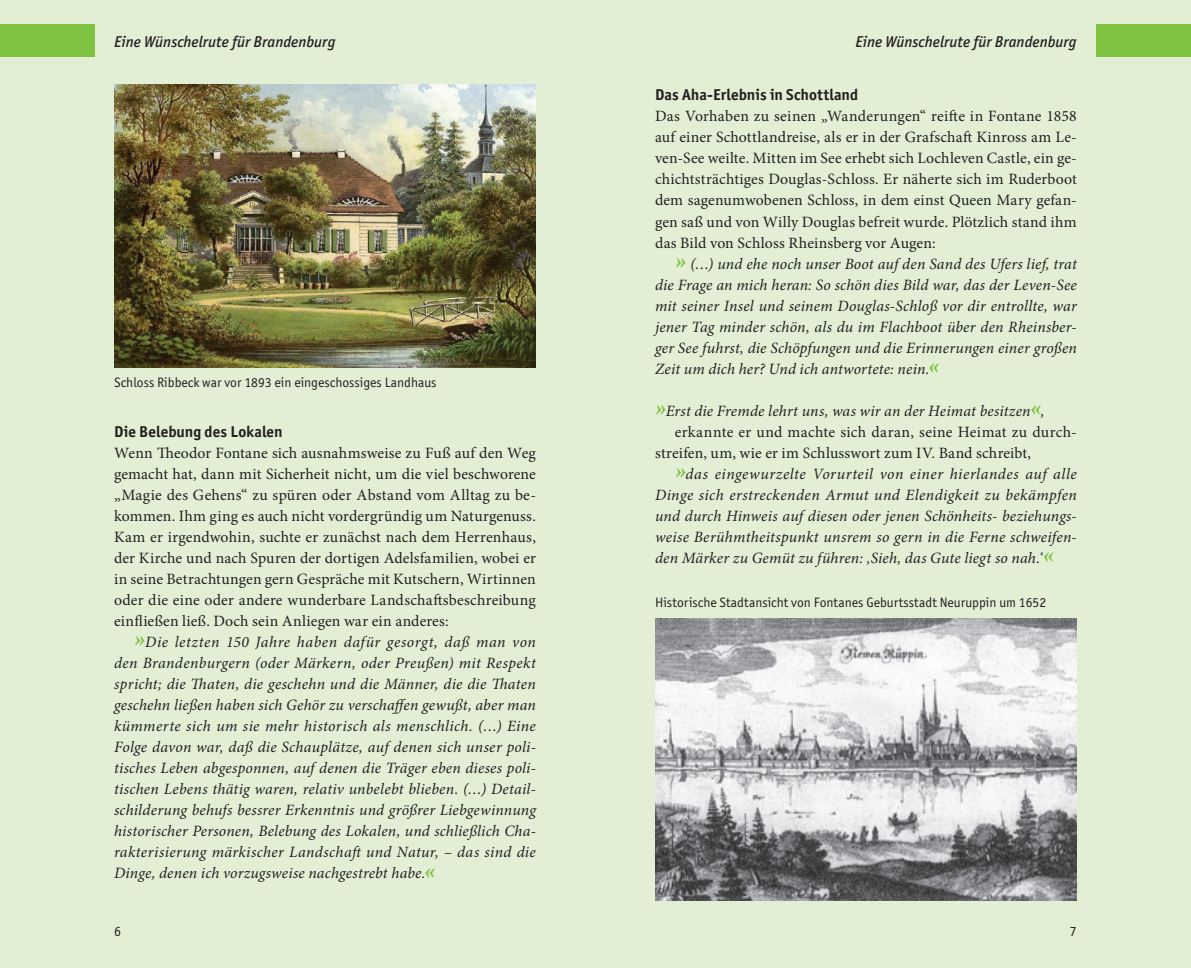
<style>
.page{position:relative;width:1191px;height:968px;background:#fff}
.page>*{position:absolute;margin:0;border:0;box-sizing:border-box;transform-origin:0 0}
.t1{font:italic 15.75px/21px "Minion Pro";letter-spacing:.015em;color:#231f20;text-align:justify}
.t2{font:15.75px/21px "Minion Pro";letter-spacing:.01em;color:#231f20;text-align:justify}
.t3{font:italic 500 15.75px "Officina Sans ITC Pro";color:#231f20}
.t4{font:italic 15.75px "Minion Pro";letter-spacing:.035em;color:#231f20}
.t5{font:700 15.75px "Officina Sans ITC Pro";letter-spacing:.005em;color:#231f20}
.t6{font:14px "Officina Sans ITC Pro";color:#231f20}
.t7{font:13.65px "Officina Sans ITC Pro";color:#231f20}
.s1{font-weight:700;font-size:24.5px;color:#7fc241}
</style>
<div class="page">
<div style="left:0;top:0;width:1191px;height:967px;background:#e2efd4"></div>
<img style="left:114px;top:84px;width:422px;height:283px">
<img style="left:655px;top:618px;width:421px;height:282px">
<div style="left:0;top:25px;width:94px;height:32px;background:#7fc241"></div>
<div style="left:1096px;top:25px;width:95px;height:32px;background:#7fc241"></div>
<p class="t3" style="left:114px;top:32px;width:223px">Eine Wünschelrute für Brandenburg</p>
<p class="t7" style="left:114px;top:374px;width:324px">Schloss Ribbeck war vor 1893 ein eingeschossiges Landhaus</p>
<p class="t5" style="left:114px;top:421px;width:170px">Die Belebung des Lokalen</p>
<p class="t2" style="left:114px;top:442px;width:423px">Wenn Theodor Fontane sich ausnahmsweise zu Fuß auf den Weg gemacht hat, dann mit Sicherheit nicht, um die viel beschworene „Magie des Gehens“ zu spüren oder Abstand vom Alltag zu be&shy;kommen. Ihm ging es auch nicht vordergründig um Naturgenuss.<br>Kam er irgendwohin, suchte er zunächst nach dem Herrenhaus, der Kirche und nach Spuren der dortigen Adelsfamilien, wobei er in seine Betrachtungen gern Gespräche mit Kutschern, Wirtinnen oder die eine oder andere wunderbare Landschaftsbeschreibung einfließen ließ. Doch sein Anliegen war ein anderes:</p>
<p class="t1" style="left:114px;top:631px;width:423px;text-indent:20px"><span class="s1">»</span>Die letzten 150 Jahre haben dafür gesorgt, daß man von den Brandenburgern (oder Märkern, oder Preußen) mit Respekt spricht; die Thaten, die geschehn und die Männer, die die Thaten geschehn ließen haben sich Gehör zu verschaffen gewußt, aber man kümmerte sich um sie mehr historisch als menschlich. (…) Eine Folge davon war, daß die Schauplätze, auf denen sich unser poli&shy;tisches Leben abgesponnen, auf denen die Träger eben dieses poli&shy;tischen Lebens thätig waren, relativ unbelebt blieben. (…) Detail&shy;schilderung behufs bessrer Erkenntnis und größrer Liebgewinnung historischer Personen, Belebung des Lokalen, und schließlich Cha&shy;rakterisierung märkischer Landschaft und Natur, – das sind die Dinge, denen ich vorzugsweise nachgestrebt habe.<span class="s1">«</span></p>
<p class="t3" style="left:855px;top:32px;width:223px">Eine Wünschelrute für Brandenburg</p>
<p class="t5" style="left:655px;top:85px;width:205px">Das Aha-Erlebnis in Schottland</p>
<p class="t2" style="left:655px;top:106px;width:423px">Das Vorhaben zu seinen „Wanderungen“ reifte in Fontane 1858 auf einer Schottlandreise, als er in der Grafschaft Kinross am Le&shy;ven-See weilte. Mitten im See erhebt sich Lochleven Castle, ein ge&shy;chichtsträchtiges Douglas-Schloss. Er näherte sich im Ruderboot dem sagenumwobenen Schloss, in dem einst Queen Mary gefan&shy;gen saß und von Willy Douglas befreit wurde. Plötzlich stand ihm das Bild von Schloss Rheinsberg vor Augen:</p>
<p class="t1" style="left:655px;top:253px;width:423px;text-indent:20px"><span class="s1">»</span> (…) und ehe noch unser Boot auf den Sand des Ufers lief, trat die Frage an mich heran: So schön dies Bild war, das der Leven-See mit seiner Insel und seinem Douglas-Schloß vor dir entrollte, war jener Tag minder schön, als du im Flachboot über den Rheinsber&shy;ger See fuhrst, die Schöpfungen und die Erinnerungen einer großen Zeit um dich her? Und ich antwortete: nein.<span class="s1">«</span></p>
<p class="t1" style="left:655px;top:400px;width:391px"><span class="s1">»</span>Erst die Fremde lehrt uns, was wir an der Heimat besitzen<span class="s1">«</span>,</p>
<p class="t2" style="left:675px;top:421px;width:403px">erkannte er und machte sich daran, seine Heimat zu durch-</p>
<p class="t2" style="left:655px;top:442px;width:378px">streifen, um, wie er im Schlusswort zum IV. Band schreibt,</p>
<p class="t4" style="left:675px;top:463px;width:403px"><span class="s1">»</span>das eingewurzelte Vorurteil von einer hierlandes auf alle</p>
<p class="t1" style="left:655px;top:484px;width:423px">Dinge sich erstreckenden Armut und Elendigkeit zu bekämpfen</p>
<p class="t1" style="left:655px;top:505px;width:423px">und durch Hinweis auf diesen oder jenen Schönheits- beziehungs-</p>
<p class="t1" style="left:655px;top:526px;width:423px">weise Berühmtheitspunkt unsrem so gern in die Ferne schweifen-</p>
<p class="t1" style="left:655px;top:547px;width:401px">den Märker zu Gemüt zu führen: ‚Sieh, das Gute liegt so nah.‘<span class="s1">«</span></p>
<p class="t7" style="left:655px;top:594px;width:392px">Historische Stadtansicht von Fontanes Geburtsstadt Neuruppin um 1652</p>
<p class="t6" style="left:114px;top:922px;width:8px">6</p>
<p class="t6" style="left:1069px;top:922px;width:8px">7</p>
</div>
